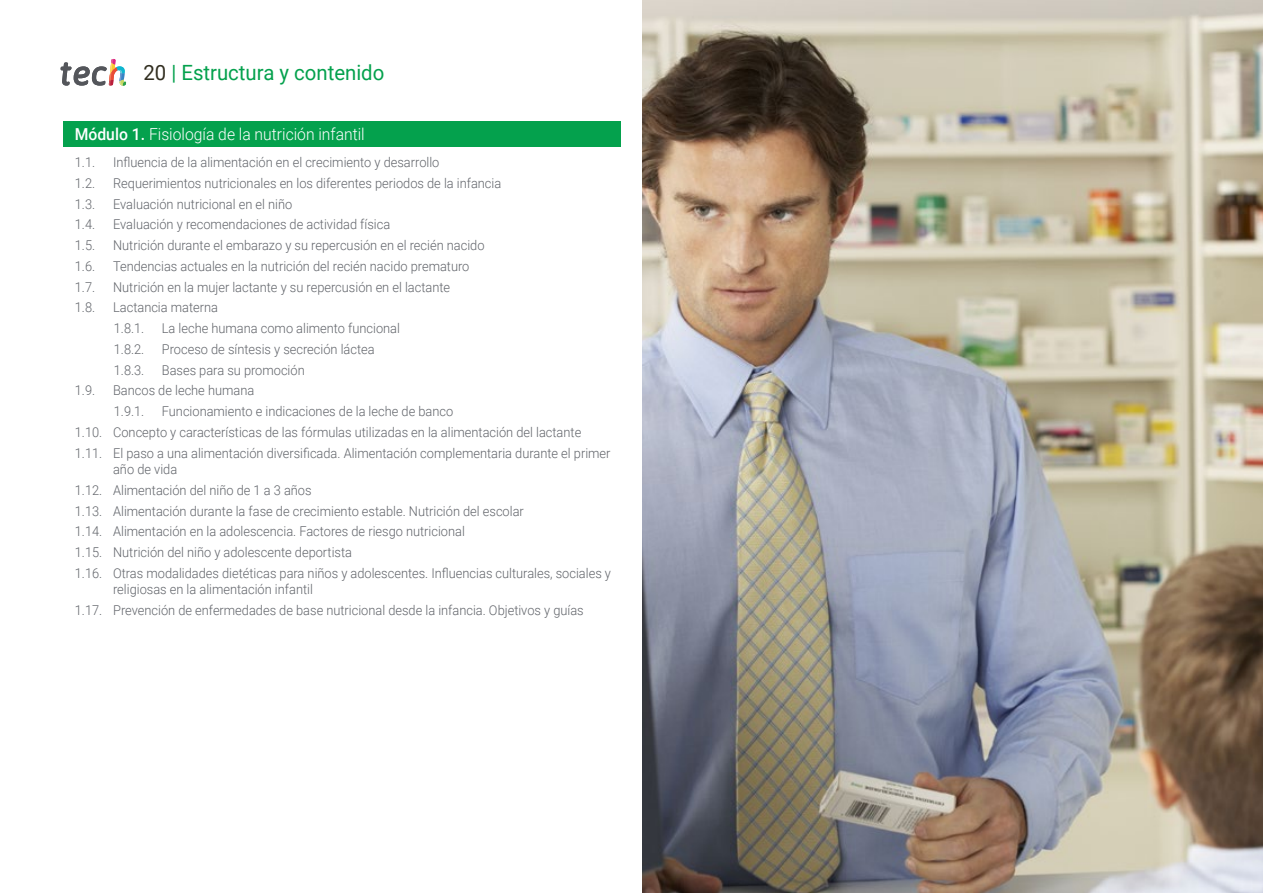
<style>
.page{position:relative;width:1263px;height:893px;background:#fff}
.page>*{position:absolute;margin:0;border:0;box-sizing:border-box;transform-origin:0 0}
.t1{font:21px "Roboto";color:#04a14d}
.t2{font:300 16.5px "Roboto";color:#fff;scale:.95 1}
.t3{font:300 13.5px/20.7px "Roboto";color:#61646a;scale:.95 1}
.s1{color:#312e20}
.s2{font-weight:500}
</style>
<div class="page">
<div style="left:64px;top:121px;width:557px;height:25px;background:#04a14d"></div>
<img style="left:642px;top:0;width:621px;height:893px">
<svg style="left:61px;top:59px;width:65px;height:27px"></svg>
<h1 class="t1" style="left:144px;top:57px;width:242px"><span class="s1">20</span> | Estructura y contenido</h1>
<p class="t2" style="left:75px;top:123px;width:307px"><span class="s2">Módulo 1.</span> Fisiología de la nutrición infantil</p>
<p class="t3" style="left:75px;top:151px;width:23px">1.1.</p>
<p class="t3" style="left:113px;top:151px;width:345px">Influencia de la alimentación en el crecimiento y desarrollo</p>
<p class="t3" style="left:75px;top:172px;width:23px">1.2.</p>
<p class="t3" style="left:113px;top:172px;width:410px">Requerimientos nutricionales en los diferentes periodos de la infancia</p>
<p class="t3" style="left:75px;top:193px;width:23px">1.3.</p>
<p class="t3" style="left:113px;top:193px;width:190px">Evaluación nutricional en el niño</p>
<p class="t3" style="left:75px;top:214px;width:23px">1.4.</p>
<p class="t3" style="left:113px;top:214px;width:293px">Evaluación y recomendaciones de actividad física</p>
<p class="t3" style="left:75px;top:234px;width:23px">1.5.</p>
<p class="t3" style="left:113px;top:234px;width:392px">Nutrición durante el embarazo y su repercusión en el recién nacido</p>
<p class="t3" style="left:75px;top:255px;width:23px">1.6.</p>
<p class="t3" style="left:113px;top:255px;width:377px">Tendencias actuales en la nutrición del recién nacido prematuro</p>
<p class="t3" style="left:75px;top:276px;width:23px">1.7.</p>
<p class="t3" style="left:113px;top:276px;width:356px">Nutrición en la mujer lactante y su repercusión en el lactante</p>
<p class="t3" style="left:75px;top:297px;width:23px">1.8.</p>
<p class="t3" style="left:113px;top:297px;width:112px">Lactancia materna<br>1.8.1.</p>
<p class="t3" style="left:162px;top:317px;width:252px">La leche humana como alimento funcional</p>
<p class="t3" style="left:114px;top:338px;width:34px">1.8.2.</p>
<p class="t3" style="left:162px;top:338px;width:226px">Proceso de síntesis y secreción láctea</p>
<p class="t3" style="left:114px;top:359px;width:34px">1.8.3.</p>
<p class="t3" style="left:162px;top:359px;width:152px">Bases para su promoción</p>
<p class="t3" style="left:75px;top:380px;width:23px">1.9.</p>
<p class="t3" style="left:113px;top:380px;width:150px">Bancos de leche humana<br>1.9.1.</p>
<p class="t3" style="left:75px;top:400px;width:565px;text-indent:87px">Funcionamiento e indicaciones de la leche de banco<br>1.10. Concepto y características de las fórmulas utilizadas en la alimentación del lactante<br>1.11. El paso a una alimentación diversificada. Alimentación complementaria durante el primer</p>
<p class="t3" style="left:75px;top:458px;width:566px;text-indent:38px">año de vida<br>1.12. Alimentación del niño de 1 a 3 años<br>1.13. Alimentación durante la fase de crecimiento estable. Nutrición del escolar<br>1.14. Alimentación en la adolescencia. Factores de riesgo nutricional<br>1.15. Nutrición del niño y adolescente deportista<br>1.16. Otras modalidades dietéticas para niños y adolescentes. Influencias culturales, sociales y</p>
<p class="t3" style="left:75px;top:579px;width:537px;text-indent:38px">religiosas en la alimentación infantil<br>1.17. Prevención de enfermedades de base nutricional desde la infancia. Objetivos y guías</p>
</div>
